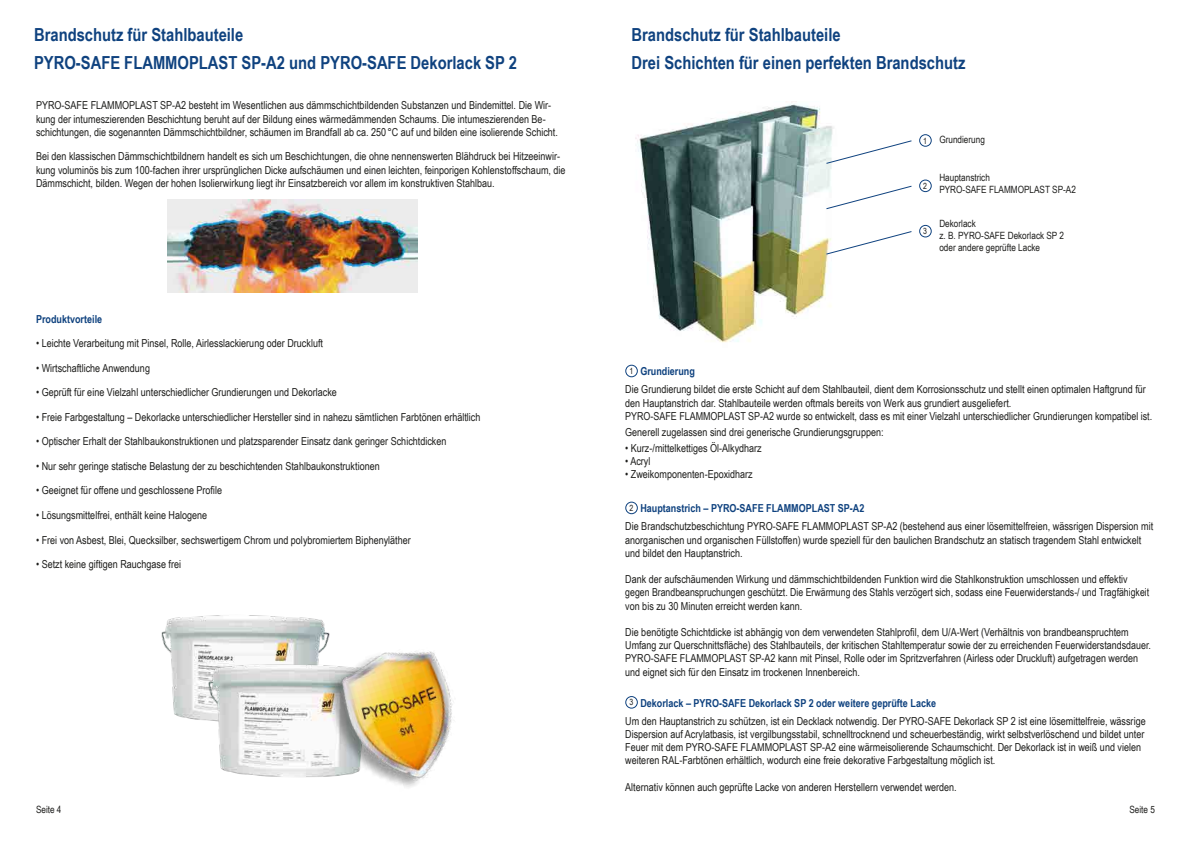
<style>
.page{position:relative;width:1191px;height:842px;background:#fff}
.page>*{position:absolute;margin:0;border:0;box-sizing:border-box;transform-origin:0 0}
.t1{font:700 18px/27.3px "Arial Narrow";color:#0f427f}
.t2{font:11px/13.2px "Arial Narrow";color:#1d1d1b}
.t3{font:700 11px "Arial Narrow";color:#0f427f}
.t4{font:10px/12px "Arial Narrow";color:#1d1d1b}
.t5{font:8.5px "Arial Narrow";color:#1d1d1b}
.s1{font-size:8.5px}
.s2{font-weight:700;color:#0f427f}
</style>
<div class="page">
<img style="left:635px;top:101px;width:199px;height:242px">
<svg style="left:825px;top:140px;width:87px;height:24px"></svg>
<svg style="left:825px;top:185px;width:87px;height:25px"></svg>
<svg style="left:825px;top:231px;width:87px;height:24px"></svg>
<div style="left:919px;top:134px;width:12px;height:13px;border:1px solid #0f427f;border-radius:50%"></div>
<div style="left:919px;top:180px;width:12px;height:12px;border:1px solid #0f427f;border-radius:50%"></div>
<div style="left:919px;top:225px;width:12px;height:12px;border:1px solid #0f427f;border-radius:50%"></div>
<div style="left:625px;top:365px;width:13px;height:12px;border:1px solid #0f427f;border-radius:50%"></div>
<div style="left:625px;top:502px;width:13px;height:12px;border:1px solid #0f427f;border-radius:50%"></div>
<div style="left:625px;top:696px;width:13px;height:13px;border:1px solid #0f427f;border-radius:50%"></div>
<img style="left:161px;top:615px;width:164px;height:103px">
<img style="left:186px;top:629px;width:128px;height:148px">
<img style="left:314px;top:629px;width:139px;height:158px">
<img style="left:167px;top:199px;width:250px;height:94px">
<h1 class="t1" style="left:34px;top:21px;width:484px">Brandschutz für Stahlbauteile<br>PYRO-SAFE FLAMMOPLAST SP-A2 und PYRO-SAFE Dekorlack SP 2</h1>
<p class="t2" style="left:36px;top:98px;width:523px">PYRO-SAFE FLAMMOPLAST SP-A2 besteht im Wesentlichen aus dämmschichtbildenden Substanzen und Bindemittel. Die Wir&shy;kung der intumeszierenden Beschichtung beruht auf der Bildung eines wärmedämmenden Schaums. Die intumeszierenden Be&shy;schichtungen, die sogenannten Dämmschichtbildner, schäumen im Brandfall ab ca. 250 °C auf und bilden eine isolierende Schicht.</p>
<p class="t2" style="left:36px;top:149px;width:531px">Bei den klassischen Dämmschichtbildnern handelt es sich um Beschichtungen, die ohne nennenswerten Blähdruck bei Hitzeeinwir&shy;kung voluminös bis zum 100-fachen ihrer ursprünglichen Dicke aufschäumen und einen leichten, feinporigen Kohlenstoffschaum, die<br>Dämmschicht, bilden. Wegen der hohen Isolierwirkung liegt ihr Einsatzbereich vor allem im konstruktiven Stahlbau.</p>
<p class="t3" style="left:36px;top:310px;width:68px">Produktvorteile</p>
<p class="t2" style="left:36px;top:336px;width:288px">• Leichte Verarbeitung mit Pinsel, Rolle, Airlesslackierung oder Druckluft</p>
<p class="t2" style="left:36px;top:361px;width:115px">• Wirtschaftliche Anwendung</p>
<p class="t2" style="left:36px;top:385px;width:302px">• Geprüft für eine Vielzahl unterschiedlicher Grundierungen und Dekorlacke</p>
<p class="t2" style="left:36px;top:410px;width:446px">• Freie Farbgestaltung – Dekorlacke unterschiedlicher Hersteller sind in nahezu sämtlichen Farbtönen erhältlich</p>
<p class="t2" style="left:36px;top:434px;width:412px">• Optischer Erhalt der Stahlbaukonstruktionen und platzsparender Einsatz dank geringer Schichtdicken</p>
<p class="t2" style="left:36px;top:459px;width:345px">• Nur sehr geringe statische Belastung der zu beschichtenden Stahlbaukonstruktionen</p>
<p class="t2" style="left:36px;top:483px;width:188px">• Geeignet für offene und geschlossene Profile</p>
<p class="t2" style="left:36px;top:508px;width:173px">• Lösungsmittelfrei, enthält keine Halogene</p>
<p class="t2" style="left:36px;top:533px;width:376px">• Frei von Asbest, Blei, Quecksilber, sechswertigem Chrom und polybromiertem Biphenyläther</p>
<p class="t2" style="left:36px;top:557px;width:147px">• Setzt keine giftigen Rauchgase frei</p>
<h1 class="t1" style="left:631px;top:21px;width:335px">Brandschutz für Stahlbauteile<br>Drei Schichten für einen perfekten Brandschutz</h1>
<p class="t5" style="left:923px;top:134px;width:5px">1</p>
<p class="t5" style="left:923px;top:180px;width:5px">2</p>
<p class="t5" style="left:923px;top:225px;width:5px">3</p>
<p class="t4" style="left:939px;top:133px;width:47px">Grundierung</p>
<p class="t4" style="left:939px;top:172px;width:138px">Hauptanstrich<br>PYRO-SAFE FLAMMOPLAST SP-A2</p>
<p class="t4" style="left:939px;top:217px;width:126px">Dekorlack<br>z. B. PYRO-SAFE Dekorlack SP 2 oder andere geprüfte Lacke</p>
<p class="t2" style="left:625px;top:362px;width:522px;line-height:18px;text-indent:4px"><span class="s1">1</span> <span class="s2">Grundierung<br></span>Die Grundierung bildet die erste Schicht auf dem Stahlbauteil, dient dem Korrosionsschutz und stellt einen optimalen Haftgrund für</p>
<p class="t2" style="left:625px;top:396px;width:528px">den Hauptanstrich dar. Stahlbauteile werden oftmals bereits von Werk aus grundiert ausgeliefert.<br>PYRO-SAFE FLAMMOPLAST SP-A2 wurde so entwickelt, dass es mit einer Vielzahl unterschiedlicher Grundierungen kompatibel ist.</p>
<p class="t2" style="left:625px;top:425px;width:260px">Generell zugelassen sind drei generische Grundierungsgruppen:</p>
<p class="t2" style="left:625px;top:441px;width:138px">• Kurz-/mittelkettiges Öl-Alkydharz</p>
<p class="t2" style="left:625px;top:454px;width:27px">• Acryl</p>
<p class="t2" style="left:625px;top:467px;width:129px">• Zweikomponenten-Epoxidharz</p>
<p class="t2" style="left:625px;top:499px;width:529px;line-height:18px;text-indent:4px"><span class="s1">2</span> <span class="s2">Hauptanstrich – PYRO-SAFE FLAMMOPLAST SP-A2<br></span>Die Brandschutzbeschichtung PYRO-SAFE FLAMMOPLAST SP-A2 (bestehend aus einer lösemittelfreien, wässrigen Dispersion mit</p>
<p class="t2" style="left:625px;top:533px;width:517px">anorganischen und organischen Füllstoffen) wurde speziell für den baulichen Brandschutz an statisch tragendem Stahl entwickelt und bildet den Hauptanstrich.</p>
<p class="t2" style="left:625px;top:572px;width:525px">Dank der aufschäumenden Wirkung und dämmschichtbildenden Funktion wird die Stahlkonstruktion umschlossen und effektiv gegen Brandbeanspruchungen geschützt. Die Erwärmung des Stahls verzögert sich, sodass eine Feuerwiderstands-/ und Tragfähigkeit von bis zu 30 Minuten erreicht werden kann.</p>
<p class="t2" style="left:625px;top:625px;width:527px">Die benötigte Schichtdicke ist abhängig von dem verwendeten Stahlprofil, dem U/A-Wert (Verhältnis von brandbeanspruchtem Umfang zur Querschnittsfläche) des Stahlbauteils, der kritischen Stahltemperatur sowie der zu erreichenden Feuerwiderstandsdauer.<br>PYRO-SAFE FLAMMOPLAST SP-A2 kann mit Pinsel, Rolle oder im Spritzverfahren (Airless oder Druckluft) aufgetragen werden und eignet sich für den Einsatz im trockenen Innenbereich.</p>
<p class="t2" style="left:625px;top:693px;width:522px;line-height:18px;text-indent:4px"><span class="s1">3</span> <span class="s2">Dekorlack – PYRO-SAFE Dekorlack SP 2 oder weitere geprüfte Lacke<br></span>Um den Hauptanstrich zu schützen, ist ein Decklack notwendig. Der PYRO-SAFE Dekorlack SP 2 ist eine lösemittelfreie, wässrige</p>
<p class="t2" style="left:625px;top:727px;width:520px">Dispersion auf Acrylatbasis, ist vergilbungsstabil, schnelltrocknend und scheuerbeständig, wirkt selbstverlöschend und bildet unter<br>Feuer mit dem PYRO-SAFE FLAMMOPLAST SP-A2 eine wärmeisolierende Schaumschicht. Der Dekorlack ist in weiß und vielen weiteren RAL-Farbtönen erhältlich, wodurch eine freie dekorative Farbgestaltung möglich ist.</p>
<p class="t2" style="left:625px;top:780px;width:333px">Alternativ können auch geprüfte Lacke von anderen Herstellern verwendet werden.</p>
<p class="t4" style="left:36px;top:803px;width:27px">Seite 4</p>
<p class="t4" style="left:1129px;top:803px;width:27px">Seite 5</p>
</div>
